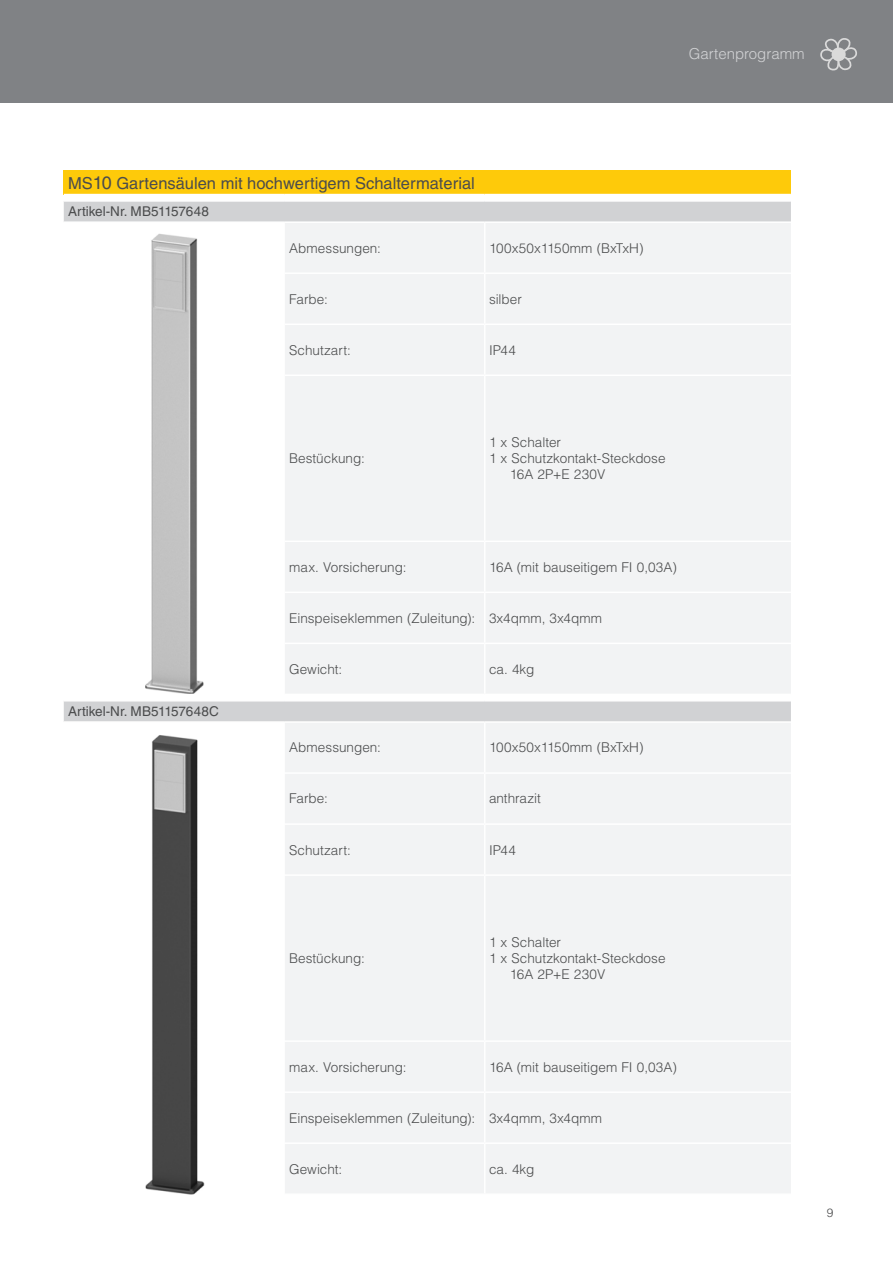
<style>
.page{position:relative;width:893px;height:1263px;background:#fff}
.page>*{position:absolute;margin:0;border:0;box-sizing:border-box;transform-origin:0 0}
.t1{font:16.5px "Helvetica LT Pro";color:#4b4c4d}
.t2{font:300 15px "Helvetica LT Pro";color:#d1d2d4}
.t3{font:300 13.5px "Helvetica LT Pro";color:#4b4c4d}
.t4{font:13.5px "Helvetica LT Pro";color:#4b4c4d}
.t5{font:300 12px "Helvetica LT Pro";color:#4b4c4d}
.s1{font-size:18px}
</style>
<div class="page">
<div style="left:0;top:0;width:893px;height:103px;background:#808285"></div>
<svg style="left:820px;top:38px;width:37px;height:33px"></svg>
<div style="left:64px;top:170px;width:727px;height:25px;background:#feca0a"></div>
<svg style="left:64px;top:202px;width:727px;height:519px;fill:#d1d2d4"></svg>
<div style="left:285px;top:223px;width:506px;height:970px;background:#f2f3f4"></div>
<hr style="left:64px;top:194px;width:221px;height:1px;background:#fff">
<hr style="left:285px;top:194px;width:200px;height:1px;background:#fff">
<hr style="left:485px;top:194px;width:306px;height:1px;background:#fff">
<hr style="left:64px;top:221px;width:221px;height:2px;background:#fff">
<hr style="left:285px;top:221px;width:200px;height:2px;background:#fff">
<hr style="left:485px;top:221px;width:306px;height:2px;background:#fff">
<hr style="left:484px;top:223px;width:1px;height:49px;background:#fff">
<hr style="left:285px;top:272px;width:200px;height:2px;background:#fff">
<hr style="left:485px;top:272px;width:306px;height:2px;background:#fff">
<hr style="left:484px;top:274px;width:1px;height:49px;background:#fff">
<hr style="left:285px;top:323px;width:200px;height:2px;background:#fff">
<hr style="left:485px;top:323px;width:306px;height:2px;background:#fff">
<hr style="left:484px;top:325px;width:1px;height:49px;background:#fff">
<hr style="left:285px;top:374px;width:200px;height:2px;background:#fff">
<hr style="left:485px;top:374px;width:306px;height:2px;background:#fff">
<hr style="left:484px;top:376px;width:1px;height:164px;background:#fff">
<hr style="left:285px;top:540px;width:200px;height:2px;background:#fff">
<hr style="left:485px;top:540px;width:306px;height:2px;background:#fff">
<hr style="left:484px;top:542px;width:1px;height:50px;background:#fff">
<hr style="left:285px;top:592px;width:200px;height:1px;background:#fff">
<hr style="left:485px;top:592px;width:306px;height:1px;background:#fff">
<hr style="left:484px;top:593px;width:1px;height:50px;background:#fff">
<hr style="left:285px;top:643px;width:200px;height:1px;background:#fff">
<hr style="left:485px;top:643px;width:306px;height:1px;background:#fff">
<hr style="left:484px;top:644px;width:1px;height:50px;background:#fff">
<hr style="left:284px;top:694px;width:201px;height:1px;background:#fff">
<hr style="left:485px;top:694px;width:306px;height:1px;background:#fff">
<hr style="left:64px;top:700px;width:221px;height:1px;background:#fff">
<hr style="left:285px;top:700px;width:200px;height:1px;background:#fff">
<hr style="left:485px;top:700px;width:306px;height:1px;background:#fff">
<hr style="left:285px;top:721px;width:200px;height:2px;background:#fff">
<hr style="left:485px;top:721px;width:306px;height:2px;background:#fff">
<hr style="left:484px;top:723px;width:1px;height:49px;background:#fff">
<hr style="left:285px;top:772px;width:200px;height:2px;background:#fff">
<hr style="left:485px;top:772px;width:306px;height:2px;background:#fff">
<hr style="left:484px;top:774px;width:1px;height:49px;background:#fff">
<hr style="left:285px;top:823px;width:200px;height:2px;background:#fff">
<hr style="left:485px;top:823px;width:306px;height:2px;background:#fff">
<hr style="left:484px;top:825px;width:1px;height:49px;background:#fff">
<hr style="left:285px;top:874px;width:200px;height:2px;background:#fff">
<hr style="left:485px;top:874px;width:306px;height:2px;background:#fff">
<hr style="left:484px;top:876px;width:1px;height:164px;background:#fff">
<hr style="left:285px;top:1040px;width:200px;height:2px;background:#fff">
<hr style="left:485px;top:1040px;width:306px;height:2px;background:#fff">
<hr style="left:484px;top:1042px;width:1px;height:49px;background:#fff">
<hr style="left:285px;top:1091px;width:200px;height:2px;background:#fff">
<hr style="left:485px;top:1091px;width:306px;height:2px;background:#fff">
<hr style="left:484px;top:1093px;width:1px;height:49px;background:#fff">
<hr style="left:285px;top:1142px;width:200px;height:2px;background:#fff">
<hr style="left:485px;top:1142px;width:306px;height:2px;background:#fff">
<hr style="left:484px;top:1144px;width:1px;height:49px;background:#fff">
<img style="left:64px;top:231px;width:199px;height:462px">
<img style="left:145px;top:735px;width:60px;height:459px">
<p class="t2" style="left:689px;top:45px;width:117px">Gartenprogramm</p>
<p class="t1" style="left:68px;top:173px;width:408px">MS<span class="s1">10</span> Gartensäulen mit hochwertigem Schaltermaterial</p>
<p class="t4" style="left:68px;top:204px;width:142px">Artikel-Nr. MB51157648</p>
<p class="t3" style="left:289px;top:239px;width:93px">Abmessungen:</p>
<p class="t3" style="left:489px;top:239px;width:156px">100x50x1150mm (BxTxH)</p>
<p class="t3" style="left:289px;top:290px;width:40px">Farbe:</p>
<p class="t3" style="left:489px;top:290px;width:34px">silber</p>
<p class="t3" style="left:289px;top:341px;width:63px">Schutzart:</p>
<p class="t3" style="left:489px;top:341px;width:29px">IP44</p>
<p class="t3" style="left:289px;top:450px;width:77px">Bestückung:</p>
<p class="t3" style="left:489px;top:434px;width:74px">1 x Schalter</p>
<p class="t3" style="left:489px;top:450px;width:178px">1 x Schutzkontakt-Steckdose</p>
<p class="t3" style="left:510px;top:466px;width:97px">16A 2P+E 230V</p>
<p class="t4" style="left:68px;top:704px;width:152px">Artikel-Nr. MB51157648C</p>
<p class="t3" style="left:289px;top:558px;width:119px">max. Vorsicherung:</p>
<p class="t3" style="left:489px;top:558px;width:189px">16A (mit bauseitigem FI 0,03A)</p>
<p class="t3" style="left:289px;top:609px;width:188px">Einspeiseklemmen (Zuleitung):</p>
<p class="t3" style="left:489px;top:609px;width:115px">3x4qmm, 3x4qmm</p>
<p class="t3" style="left:289px;top:660px;width:55px">Gewicht:</p>
<p class="t3" style="left:489px;top:660px;width:47px">ca. 4kg</p>
<p class="t3" style="left:289px;top:739px;width:93px">Abmessungen:</p>
<p class="t3" style="left:489px;top:739px;width:156px">100x50x1150mm (BxTxH)</p>
<p class="t3" style="left:289px;top:790px;width:40px">Farbe:</p>
<p class="t3" style="left:489px;top:790px;width:53px">anthrazit</p>
<p class="t3" style="left:289px;top:841px;width:63px">Schutzart:</p>
<p class="t3" style="left:489px;top:841px;width:29px">IP44</p>
<p class="t3" style="left:289px;top:950px;width:77px">Bestückung:</p>
<p class="t3" style="left:489px;top:933px;width:74px">1 x Schalter</p>
<p class="t3" style="left:489px;top:950px;width:178px">1 x Schutzkontakt-Steckdose</p>
<p class="t3" style="left:510px;top:966px;width:97px">16A 2P+E 230V</p>
<p class="t3" style="left:289px;top:1058px;width:119px">max. Vorsicherung:</p>
<p class="t3" style="left:489px;top:1058px;width:189px">16A (mit bauseitigem FI 0,03A)</p>
<p class="t3" style="left:289px;top:1109px;width:188px">Einspeiseklemmen (Zuleitung):</p>
<p class="t3" style="left:489px;top:1109px;width:115px">3x4qmm, 3x4qmm</p>
<p class="t3" style="left:289px;top:1160px;width:55px">Gewicht:</p>
<p class="t3" style="left:489px;top:1160px;width:47px">ca. 4kg</p>
<p class="t5" style="left:827px;top:1205px;width:8px">9</p>
</div>
